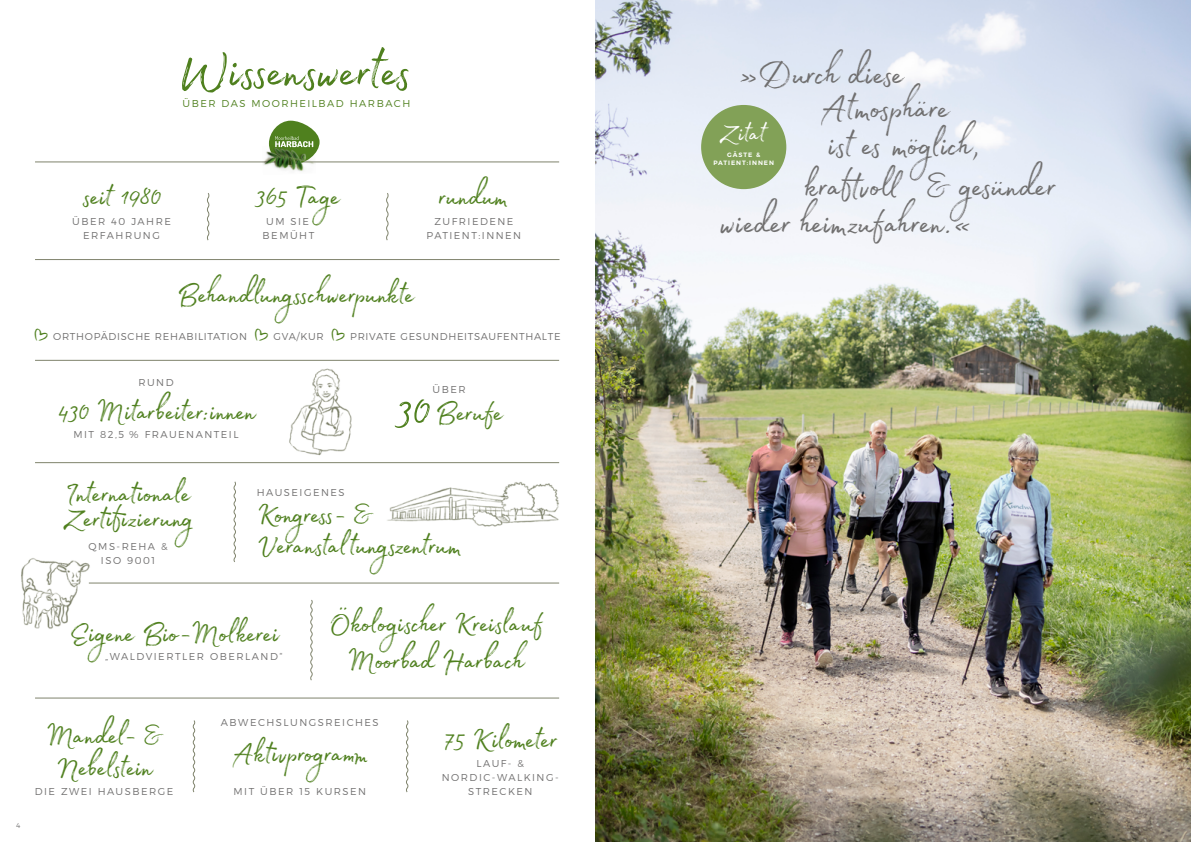
<style>
.page{position:relative;width:1191px;height:842px;background:#fff}
.page>*{position:absolute;margin:0;border:0;box-sizing:border-box;transform-origin:0 0}
.t1{font:69px "Madelyn";letter-spacing:-.025em;color:#4f801e}
.t2{font:45.5px/35.5px "Madelyn";letter-spacing:-.015em;color:#706f6f}
.t3{font:37px/31px "Madelyn";letter-spacing:-.02em;color:#4f801e}
.t4{font:37px "Madelyn";color:#4f801e}
.t5{font:37px "Madelyn Doodles";color:#4f801e}
.t6{font:33.2px "Madelyn";letter-spacing:-.025em;color:#fff}
.t7{font:300 10px/14px "Montserrat";letter-spacing:.15em;color:#706f6f;text-align:center}
.t8{font:300 10px "Montserrat";letter-spacing:.07em;color:#706f6f}
.t9{font:300 10px "Montserrat";letter-spacing:.15em;color:#4f801e}
.t10{font:300 7px "Montserrat";color:#706f6f}
.t11{font:600 6.3px/7.4px "Montserrat";letter-spacing:.15em;color:#fff;text-align:center}
.s1{font-size:61px}
</style>
<div class="page">
<svg style="left:310px;top:600px;width:3px;height:81px"></svg>
<svg style="left:233px;top:481px;width:3px;height:81px"></svg>
<svg style="left:386px;top:193px;width:3px;height:48px"></svg>
<svg style="left:207px;top:193px;width:3px;height:48px"></svg>
<svg style="left:192px;top:720px;width:4px;height:73px"></svg>
<img style="left:21px;top:558px;width:73px;height:71px">
<img style="left:289px;top:368px;width:63px;height:88px">
<hr style="left:35px;top:259px;width:524px;height:1px;background:#7f836c">
<hr style="left:35px;top:360px;width:524px;height:1px;background:#7f836c">
<hr style="left:35px;top:162px;width:524px;height:1px;background:#7f836c">
<hr style="left:35px;top:462px;width:524px;height:1px;background:#7f836c">
<hr style="left:35px;top:698px;width:524px;height:1px;background:#7f836c">
<hr style="left:89px;top:583px;width:470px;height:1px;background:#7f836c">
<img style="left:357px;top:462px;width:203px;height:65px">
<div style="left:269px;top:121px;width:50px;height:44px;background:#4f801e;border-radius:22px"></div>
<img style="left:262px;top:144px;width:54px;height:28px">
<svg style="left:275px;top:136px;width:38px;height:11px"></svg>
<img style="left:595px;top:0;width:596px;height:842px">
<div style="left:701px;top:105px;width:85px;height:84px;background:#82a157;border-radius:50%"></div>
<svg style="left:406px;top:720px;width:3px;height:73px"></svg>
<h1 class="t1" style="left:179px;top:19px;width:234px">Wissenswertes</h1>
<p class="t9" style="left:182px;top:96px;width:229px">ÜBER DAS MOORHEILBAD HARBACH</p>
<h3 class="t3" style="left:82px;top:175px;width:80px">seit 1980</h3>
<p class="t7" style="left:72px;top:214px;width:100px">ÜBER 40 JAHRE<br>ERFAHRUNG</p>
<h3 class="t3" style="left:255px;top:175px;width:87px">365 Tage</h3>
<p class="t7" style="left:263px;top:214px;width:53px">UM SIE<br>BEMÜHT</p>
<h3 class="t3" style="left:439px;top:175px;width:71px">rundum</h3>
<p class="t7" style="left:426px;top:214px;width:96px">ZUFRIEDENE<br>PATIENT:INNEN</p>
<h3 class="t3" style="left:177px;top:273px;width:239px">Behandlungsschwerpunkte</h3>
<h3 class="t5" style="left:31px;top:315px;width:22px">h</h3>
<p class="t8" style="left:53px;top:328px;width:195px">ORTHOPÄDISCHE REHABILITATION</p>
<h3 class="t5" style="left:251px;top:315px;width:22px">h</h3>
<p class="t7" style="left:273px;top:328px;width:52px">GVA/KUR</p>
<h3 class="t5" style="left:328px;top:315px;width:22px">h</h3>
<p class="t8" style="left:350px;top:328px;width:212px">PRIVATE GESUNDHEITSAUFENTHALTE</p>
<p class="t7" style="left:138px;top:375px;width:37px">RUND</p>
<h3 class="t3" style="left:57px;top:390px;width:199px">430 Mitarbeiter:innen</h3>
<p class="t7" style="left:73px;top:426px;width:167px">MIT 82,5 % FRAUENANTEIL</p>
<p class="t7" style="left:432px;top:382px;width:35px">ÜBER</p>
<h3 class="t3" style="left:395px;top:391px;width:110px"><span class="s1">30</span> Berufe</h3>
<h3 class="t3" style="left:65px;top:471px;width:128px">Internationale</h3>
<h3 class="t3" style="left:63px;top:496px;width:132px">Zertifizierung</h3>
<p class="t7" style="left:257px;top:484px;width:89px">HAUSEIGENES</p>
<h3 class="t3" style="left:257px;top:492px;width:207px">Kongress- &amp;<br>Veranstaltungszentrum</h3>
<h3 class="t3" style="left:329px;top:598px;width:215px;line-height:37px;text-align:center">Ökologischer Kreislauf<br>Moorbad Harbach</h3>
<p class="t7" style="left:89px;top:539px;width:81px">QMS-REHA &amp;<br>ISO 9001</p>
<h3 class="t3" style="left:69px;top:612px;width:211px">Eigene Bio-Molkerei</h3>
<p class="t7" style="left:105px;top:648px;width:179px">„WALDVIERTLER OBERLAND“</p>
<p class="t10" style="left:16px;top:820px;width:6px">4</p>
<h3 class="t3" style="left:46px;top:713px;width:118px;line-height:31.7px">Mandel- &amp;<br>Nebelstein</h3>
<p class="t7" style="left:35px;top:784px;width:140px">DIE ZWEI HAUSBERGE</p>
<p class="t7" style="left:221px;top:715px;width:159px">ABWECHSLUNGSREICHES</p>
<h3 class="t4" style="left:231px;top:726px;width:139px">Aktivprogramm</h3>
<p class="t7" style="left:233px;top:784px;width:134px">MIT ÜBER 15 KURSEN</p>
<h3 class="t3" style="left:443px;top:717px;width:117px">75 Kilometer</h3>
<p class="t7" style="left:442px;top:756px;width:118px">LAUF- &amp;<br>NORDIC-WALKING-<br>STRECKEN</p>
<h2 class="t2" style="left:819px;top:48px;width:161px;text-indent:-82px">»Durch diese<br>Atmosphäre ist es möglich,</h2>
<h3 class="t6" style="left:718px;top:108px;width:49px">Zitat</h3>
<p class="t11" style="left:713px;top:151px;width:62px">GÄSTE &amp;<br>PATIENT:INNEN</p>
<h2 class="t2" style="left:719px;top:160px;width:338px;line-height:37px;text-indent:85px">kraftvoll &amp; gesünder wieder heimzufahren.«</h2>
</div>
